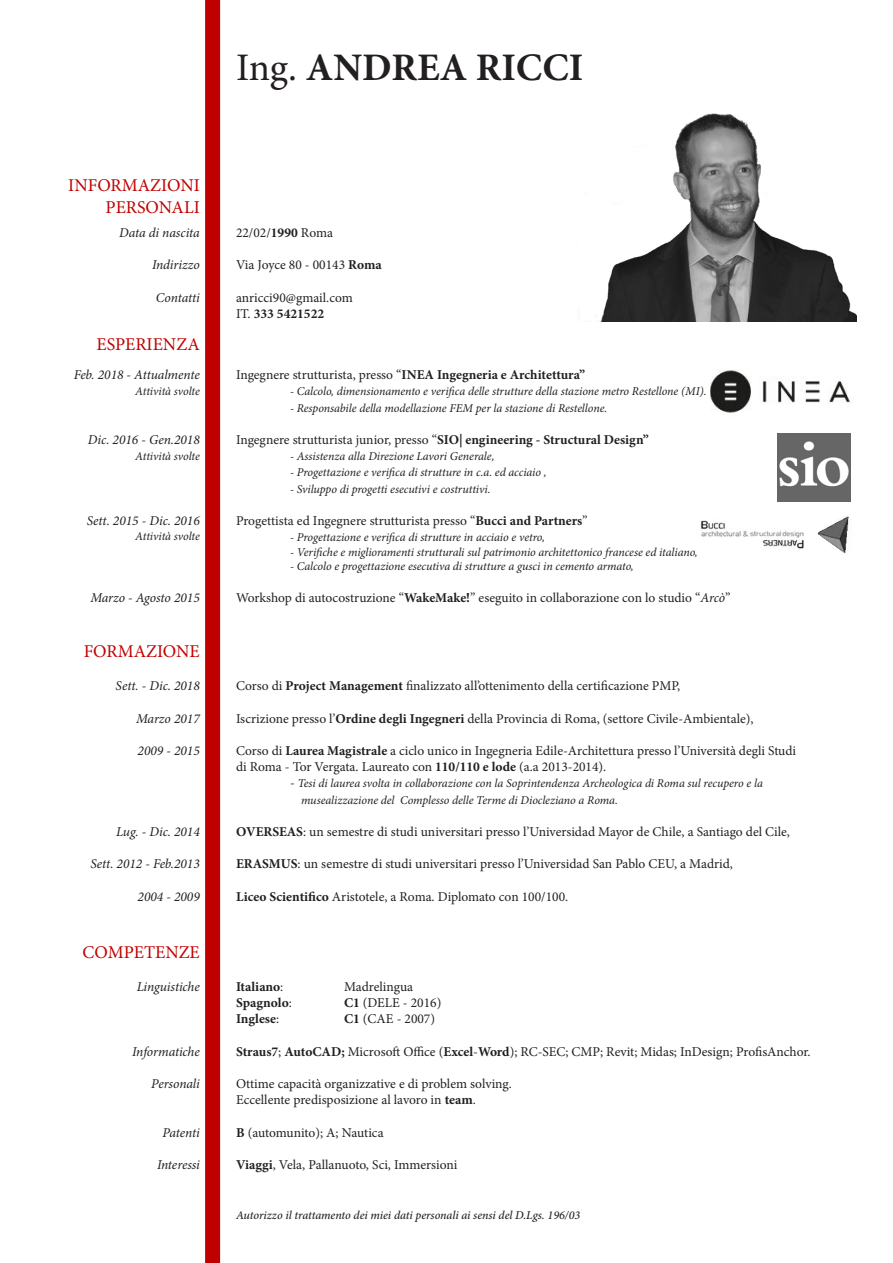
<style>
.page{position:relative;width:893px;height:1263px;background:#fff}
.page>*{position:absolute;margin:0;border:0;box-sizing:border-box;transform-origin:0 0}
.t1{font:700 39px "Minion Pro";color:#231f20}
.t2{font:18px "Minion Pro";color:#c00000}
.t3{font:13.5px/16.2px "Minion Pro";color:#231f20}
.t4{font:italic 13.5px "Minion Pro";color:#231f20}
.t5{font:700 13.5px "Minion Pro";color:#231f20}
.t6{font:italic 12px/16.2px "Minion Pro";letter-spacing:-.005em;color:#231f20}
.t7{font:italic 500 12px "Minion Pro";letter-spacing:-.005em;color:#231f20}
.s1{font-weight:400}
.s2{font-weight:700}
.s3{font-style:italic}
.s4{font-style:normal;font-size:13.5px}
</style>
<div class="page">
<img style="left:599px;top:113px;width:258px;height:209px">
<div style="left:205px;top:0;width:15px;height:1263px;background:#c00000"></div>
<img style="left:777px;top:434px;width:73px;height:68px">
<img style="left:701px;top:516px;width:148px;height:37px">
<img style="left:710px;top:370px;width:140px;height:43px">
<p class="t1" style="left:236px;top:40px;width:349px"><span class="s1">Ing.</span> ANDREA RICCI</p>
<p class="t2" style="left:68px;top:173px;width:133px">INFORMAZIONI</p>
<p class="t2" style="left:106px;top:195px;width:96px">PERSONALI</p>
<p class="t4" style="left:119px;top:223px;width:82px">Data di nascita</p>
<p class="t4" style="left:152px;top:256px;width:49px">Indirizzo</p>
<p class="t4" style="left:156px;top:288px;width:45px">Contatti</p>
<p class="t2" style="left:97px;top:332px;width:105px">ESPERIENZA</p>
<p class="t4" style="left:74px;top:366px;width:128px">Feb. 2018 - Attualmente</p>
<p class="t6" style="left:135px;top:383px;width:66px">Attività svolte</p>
<p class="t4" style="left:88px;top:430px;width:113px">Dic. 2016 - Gen.2018</p>
<p class="t6" style="left:135px;top:448px;width:66px">Attività svolte</p>
<p class="t4" style="left:87px;top:511px;width:115px">Sett. 2015 - Dic. 2016</p>
<p class="t6" style="left:135px;top:528px;width:66px">Attività svolte</p>
<p class="t4" style="left:90px;top:589px;width:111px">Marzo - Agosto 2015</p>
<p class="t2" style="left:84px;top:639px;width:118px">FORMAZIONE</p>
<p class="t4" style="left:116px;top:677px;width:86px">Sett. - Dic. 2018</p>
<p class="t4" style="left:136px;top:709px;width:65px">Marzo 2017</p>
<p class="t4" style="left:138px;top:741px;width:64px">2009 - 2015</p>
<p class="t4" style="left:116px;top:822px;width:85px">Lug. - Dic. 2014</p>
<p class="t4" style="left:90px;top:855px;width:111px">Sett. 2012 - Feb.2013</p>
<p class="t4" style="left:138px;top:887px;width:64px">2004 - 2009</p>
<p class="t2" style="left:83px;top:940px;width:119px">COMPETENZE</p>
<p class="t4" style="left:137px;top:977px;width:65px">Linguistiche</p>
<p class="t4" style="left:132px;top:1042px;width:69px">Informatiche</p>
<p class="t4" style="left:151px;top:1074px;width:50px">Personali</p>
<p class="t4" style="left:162px;top:1123px;width:39px">Patenti</p>
<p class="t4" style="left:157px;top:1155px;width:44px">Interessi</p>
<p class="t3" style="left:236px;top:224px;width:99px">22/02/<span class="s2">1990</span> Roma</p>
<p class="t3" style="left:236px;top:257px;width:147px">Via Joyce 80 - 00143 <span class="s2">Roma</span></p>
<p class="t3" style="left:236px;top:289px;width:118px">anricci90@gmail.com</p>
<p class="t5" style="left:236px;top:304px;width:90px"><span class="s1">IT.</span> 333 5421522</p>
<p class="t3" style="left:236px;top:367px;width:351px">Ingegnere strutturista, presso “<span class="s2">INEA Ingegneria e Architettura”</span></p>
<p class="t6" style="left:290px;top:383px;width:418px">- Calcolo, dimensionamento e verifica delle strutture della stazione metro Restellone (MI).</p>
<p class="t6" style="left:290px;top:400px;width:319px">- Responsabile della modellazione FEM per la stazione di Restellone.</p>
<p class="t3" style="left:236px;top:432px;width:414px">Ingegnere strutturista junior, presso “<span class="s2">SIO| engineering - Structural Design”</span></p>
<p class="t6" style="left:290px;top:448px;width:206px">- Assistenza alla Direzione Lavori Generale,</p>
<p class="t6" style="left:290px;top:464px;width:258px">- Progettazione e verifica di strutture in c.a. ed acciaio ,</p>
<p class="t6" style="left:290px;top:481px;width:202px">- Sviluppo di progetti esecutivi e costruttivi.</p>
<p class="t3" style="left:236px;top:513px;width:353px">Progettista ed Ingegnere strutturista presso “<span class="s2">Bucci and Partners</span>”</p>
<p class="t6" style="left:290px;top:529px;width:256px">- Progettazione e verifica di strutture in acciaio e vetro,</p>
<p class="t6" style="left:290px;top:544px;width:409px">- Verifiche e miglioramenti strutturali sul patrimonio architettonico francese ed italiano,</p>
<p class="t6" style="left:290px;top:558px;width:345px">- Calcolo e progettazione esecutiva di strutture a gusci in cemento armato,</p>
<p class="t3" style="left:236px;top:590px;width:496px">Workshop di autocostruzione “<span class="s2">WakeMake!</span>” eseguito in collaborazione con lo studio “<span class="s3">Arcò</span>”</p>
<p class="t3" style="left:236px;top:678px;width:446px">Corso di <span class="s2">Project Management</span> finalizzato all’ottenimento della certificazione PMP,</p>
<p class="t3" style="left:236px;top:710px;width:519px">Iscrizione presso l’<span class="s2">Ordine degli Ingegneri</span> della Provincia di Roma, (settore Civile-Ambientale),</p>
<p class="t3" style="left:236px;top:743px;width:562px">Corso di <span class="s2">Laurea Magistrale</span> a ciclo unico in Ingegneria Edile-Architettura presso l’Università degli Studi di Roma - Tor Vergata. Laureato con <span class="s2">110/110 e lode</span> (a.a 2013-2014).</p>
<p class="t6" style="left:301px;top:775px;width:463px;text-indent:-11px"><span class="s4">-</span> Tesi di laurea svolta in collaborazione con la Soprintendenza Archeologica di Roma sul recupero e la musealizzazione del Complesso delle Terme di Diocleziano a Roma.</p>
<p class="t3" style="left:236px;top:824px;width:555px"><span class="s2">OVERSEAS</span>: un semestre di studi universitari presso l’Universidad Mayor de Chile, a Santiago del Cile,</p>
<p class="t3" style="left:236px;top:856px;width:498px"><span class="s2">ERASMUS</span>: un semestre di studi universitari presso l’Universidad San Pablo CEU, a Madrid,</p>
<p class="t3" style="left:236px;top:888px;width:334px"><span class="s2">Liceo Scientifico</span> Aristotele, a Roma. Diplomato con 100/100.</p>
<p class="t5" style="left:236px;top:977px;width:49px">Italiano<span class="s1">:</span></p>
<p class="t3" style="left:344px;top:978px;width:71px">Madrelingua</p>
<p class="t5" style="left:236px;top:993px;width:57px">Spagnolo<span class="s1">:</span></p>
<p class="t3" style="left:344px;top:994px;width:99px"><span class="s2">C1</span> (DELE - 2016)</p>
<p class="t5" style="left:236px;top:1009px;width:45px">Inglese<span class="s1">:</span></p>
<p class="t3" style="left:344px;top:1011px;width:93px"><span class="s2">C1</span> (CAE - 2007)</p>
<p class="t3" style="left:236px;top:1043px;width:576px"><span class="s2">Straus7</span>; <span class="s2">AutoCAD;</span> Microsoft Office (<span class="s2">Excel</span>-<span class="s2">Word</span>); RC-SEC; CMP; Revit; Midas; InDesign; ProfisAnchor.</p>
<p class="t3" style="left:236px;top:1075px;width:278px">Ottime capacità organizzative e di problem solving.</p>
<p class="t3" style="left:236px;top:1092px;width:241px">Eccellente predisposizione al lavoro in <span class="s2">team</span>.</p>
<p class="t3" style="left:236px;top:1124px;width:149px"><span class="s2">B</span> (automunito); A; Nautica</p>
<p class="t3" style="left:236px;top:1156px;width:223px"><span class="s2">Viaggi</span>, Vela, Pallanuoto, Sci, Immersioni</p>
<p class="t7" style="left:236px;top:1206px;width:346px">Autorizzo il trattamento dei miei dati personali ai sensi del D.Lgs. 196/03</p>
</div>
